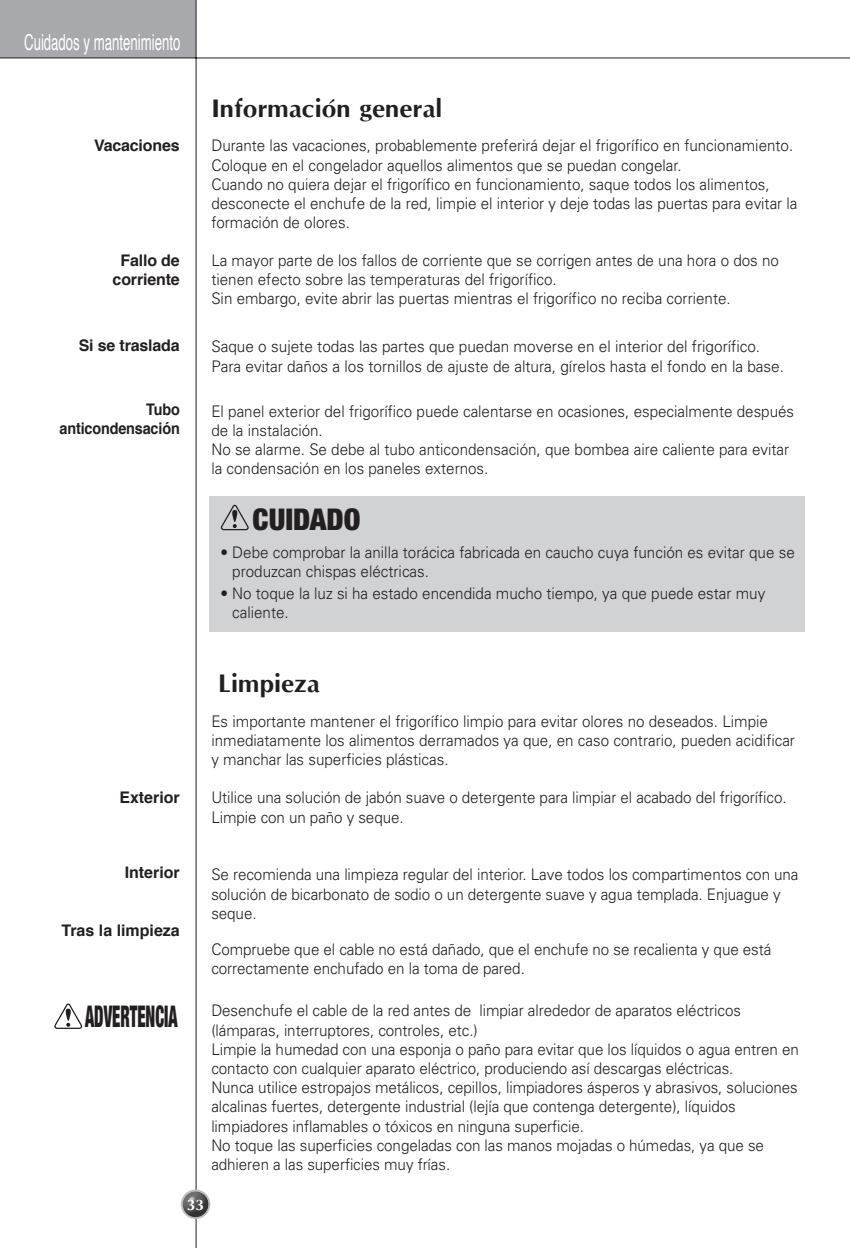
<style>
.page{position:relative;width:850px;height:1248px;background:#fff}
.page>*{position:absolute;margin:0;border:0;box-sizing:border-box;transform-origin:0 0}
.t1{font:900 condensed 30px "Helvetica Neue";color:#231f20;scale:.55 1}
.t2{font:900 condensed 30px "Helvetica Neue";color:#231f20}
.t3{font:700 26px "Optane";color:#231f20}
.t4{font:22px "Helvetica";color:#fff;scale:.6 1}
.t5{font:300 16px/19.2px "Univers";color:#231f20;scale:.95 1}
.t6{font:300 16px/19.2px "Univers";color:#231f20;scale:.96 1}
.t7{font:700 16px/19.2px "Helvetica";letter-spacing:-.01em;color:#231f20;text-align:center}
.t8{font:700 16px/18.4px "Helvetica";letter-spacing:-.01em;color:#231f20;text-align:right;scale:.9 1}
.t9{font:700 16px "Optane";color:#fff}
</style>
<div class="page">
<div style="left:0;top:1px;width:196px;height:56px;background:#a8a9ad"></div>
<hr style="left:196px;top:1px;width:1px;height:1247px;background:#231f20">
<hr style="left:0;top:57px;width:850px;height:1px;background:#231f20">
<svg style="left:181px;top:1190px;width:29px;height:29px"></svg>
<img style="left:183px;top:1191px;width:26px;height:26px;border-radius:50%">
<div style="left:210px;top:496px;width:595px;height:135px;background:#d1d2d4"></div>
<svg style="left:221px;top:505px;width:28px;height:25px"></svg>
<svg style="left:54px;top:1004px;width:28px;height:25px"></svg>
<h3 class="t4" style="left:24px;top:33px;width:262px">Cuidados y mantenimiento</h3>
<p class="t7" style="left:94px;top:137px;width:87px">Vacaciones</p>
<p class="t7" style="left:113px;top:252px;width:69px">Fallo de corriente</p>
<p class="t7" style="left:79px;top:337px;width:103px">Si se traslada</p>
<p class="t8" style="left:60px;top:402px;width:135px">Tubo anticondensación</p>
<h2 class="t3" style="left:211px;top:93px;width:233px">Información general</h2>
<p class="t5" style="left:211px;top:138px;width:619px">Durante las vacaciones, probablemente preferirá dejar el frigorífico en funcionamiento.<br>Coloque en el congelador aquellos alimentos que se puedan congelar.<br>Cuando no quiera dejar el frigorífico en funcionamiento, saque todos los alimentos, desconecte el enchufe de la red, limpie el interior y deje todas las puertas para evitar la formación de olores.</p>
<p class="t5" style="left:211px;top:252px;width:599px">La mayor parte de los fallos de corriente que se corrigen antes de una hora o dos no tienen efecto sobre las temperaturas del frigorífico.<br>Sin embargo, evite abrir las puertas mientras el frigorífico no reciba corriente.</p>
<p class="t6" style="left:211px;top:339px;width:598px">Saque o sujete todas las partes que puedan moverse en el interior del frigorífico.<br>Para evitar daños a los tornillos de ajuste de altura, gírelos hasta el fondo en la base.</p>
<p class="t5" style="left:211px;top:403px;width:615px">El panel exterior del frigorífico puede calentarse en ocasiones, especialmente después de la instalación.<br>No se alarme. Se debe al tubo anticondensación, que bombea aire caliente para evitar la condensación en los paneles externos.</p>
<h1 class="t2" style="left:253px;top:509px;width:109px">CUIDADO</h1>
<p class="t5" style="left:232px;top:544px;width:594px;text-indent:-12px">• Debe comprobar la anilla torácica fabricada en caucho cuya función es evitar que se produzcan chispas eléctricas.</p>
<p class="t5" style="left:232px;top:585px;width:563px;text-indent:-12px">• No toque la luz si ha estado encendida mucho tiempo, ya que puede estar muy caliente.</p>
<p class="t7" style="left:119px;top:789px;width:62px">Exterior</p>
<h2 class="t3" style="left:218px;top:667px;width:103px">Limpieza</h2>
<p class="t5" style="left:211px;top:713px;width:616px">Es importante mantener el frigorífico limpio para evitar olores no deseados. Limpie inmediatamente los alimentos derramados ya que, en caso contrario, pueden acidificar y manchar las superficies plásticas.</p>
<p class="t5" style="left:211px;top:790px;width:607px">Utilice una solución de jabón suave o detergente para limpiar el acabado del frigorífico.<br>Limpie con un paño y seque.</p>
<p class="t7" style="left:125px;top:864px;width:57px">Interior</p>
<p class="t7" style="left:62px;top:922px;width:120px">Tras la limpieza</p>
<h1 class="t1" style="left:85px;top:1005px;width:170px">ADVERTENCIA</h1>
<p class="t5" style="left:211px;top:867px;width:620px">Se recomienda una limpieza regular del interior. Lave todos los compartimentos con una solución de bicarbonato de sodio o un detergente suave y agua templada. Enjuague y seque.</p>
<p class="t5" style="left:211px;top:941px;width:591px">Compruebe que el cable no está dañado, que el enchufe no se recalienta y que está correctamente enchufado en la toma de pared.</p>
<p class="t5" style="left:211px;top:1003px;width:620px">Desenchufe el cable de la red antes de limpiar alrededor de aparatos eléctricos (lámparas, interruptores, controles, etc.)<br>Limpie la humedad con una esponja o paño para evitar que los líquidos o agua entren en contacto con cualquier aparato eléctrico, produciendo así descargas eléctricas.<br>Nunca utilice estropajos metálicos, cepillos, limpiadores ásperos y abrasivos, soluciones alcalinas fuertes, detergente industrial (lejía que contenga detergente), líquidos limpiadores inflamables o tóxicos en ninguna superficie.<br>No toque las superficies congeladas con las manos mojadas o húmedas, ya que se adhieren a las superficies muy frías.</p>
<p class="t9" style="left:187px;top:1195px;width:19px">33</p>
</div>
